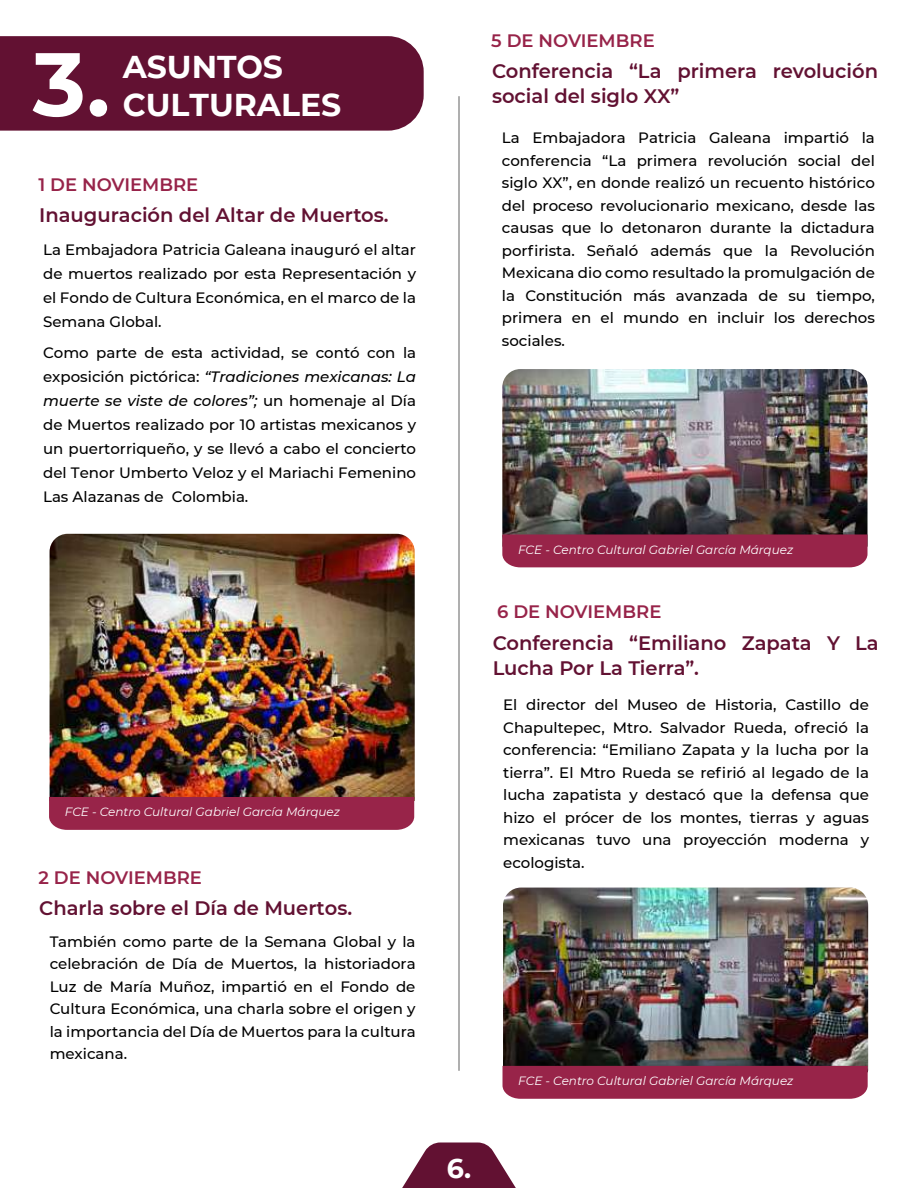
<style>
.page{position:relative;width:918px;height:1188px;background:#fff}
.page>*{position:absolute;margin:0;border:0;box-sizing:border-box;transform-origin:0 0}
.t1{font:700 89.85px "Montserrat";color:#fff}
.t2{font:700 31.5px "Montserrat";color:#fff}
.t3{font:700 27px "Montserrat";color:#fff}
.t4{font:600 19.5px/25.5px "Montserrat";color:#621132}
.t5{font:600 18px "Montserrat";color:#972349}
.t6{font:500 15px/22.5px "Montserrat";color:#000;text-align:justify}
.t7{font:italic 12px "Montserrat";color:#fff}
.s1{font-style:italic}
</style>
<div class="page">
<div style="left:0;top:36px;width:424px;height:95px;background:#621132"></div>
<svg style="left:402px;top:1143px;width:114px;height:45px"></svg>
<hr style="left:459px;top:96px;width:1px;height:975px;background:#606060">
<img style="left:50px;top:534px;width:365px;height:267px">
<div style="left:49px;top:797px;width:365px;height:33px;background:#982449"></div>
<img style="left:502px;top:369px;width:366px;height:165px">
<div style="left:502px;top:534px;width:366px;height:33px;background:#982449"></div>
<img style="left:503px;top:888px;width:365px;height:178px">
<div style="left:503px;top:1066px;width:365px;height:33px;background:#982449"></div>
<h1 class="t1" style="left:33px;top:19px;width:79px">3.</h1>
<h2 class="t2" style="left:123px;top:45px;width:162px">ASUNTOS</h2>
<h2 class="t2" style="left:123px;top:82px;width:220px">CULTURALES</h2>
<p class="t5" style="left:38px;top:172px;width:161px">1 DE NOVIEMBRE</p>
<h3 class="t4" style="left:39px;top:202px;width:351px">Inauguración del Altar de Muertos.</h3>
<p class="t6" style="left:43px;top:237px;width:375px;line-height:24px">La Embajadora Patricia Galeana inauguró el altar de muertos realizado por esta Representación y el Fondo de Cultura Económica, en el marco de la Semana Global.</p>
<p class="t6" style="left:43px;top:340px;width:375px;line-height:24px">Como parte de esta actividad, se contó con la exposición pictórica: <span class="s1">“Tradiciones mexicanas: La muerte se viste de colores”;</span> un homenaje al Día de Muertos realizado por 10 artistas mexicanos y un puertorriqueño, y se llevó a cabo el concierto del Tenor Umberto Veloz y el Mariachi Femenino Las Alazanas de Colombia.</p>
<p class="t7" style="left:65px;top:804px;width:277px">FCE - Centro Cultural Gabriel García Márquez</p>
<p class="t5" style="left:38px;top:865px;width:165px">2 DE NOVIEMBRE</p>
<h3 class="t4" style="left:39px;top:895px;width:314px">Charla sobre el Día de Muertos.</h3>
<p class="t6" style="left:50px;top:929px;width:368px">También como parte de la Semana Global y la celebración de Día de Muertos, la historiadora Luz de María Muñoz, impartió en el Fondo de Cultura Económica, una charla sobre el origen y la importancia del Día de Muertos para la cultura mexicana.</p>
<p class="t5" style="left:491px;top:27px;width:165px">5 DE NOVIEMBRE</p>
<h3 class="t4" style="left:492px;top:57px;width:388px">Conferencia “La primera revolución social del siglo XX”</h3>
<p class="t6" style="left:502px;top:126px;width:375px">La Embajadora Patricia Galeana impartió la conferencia “La primera revolución social del siglo XX”, en donde realizó un recuento histórico del proceso revolucionario mexicano, desde las causas que lo detonaron durante la dictadura porfirista. Señaló además que la Revolución Mexicana dio como resultado la promulgación de la Constitución más avanzada de su tiempo, primera en el mundo en incluir los derechos sociales.</p>
<p class="t7" style="left:518px;top:541px;width:277px">FCE - Centro Cultural Gabriel García Márquez</p>
<p class="t5" style="left:497px;top:599px;width:166px">6 DE NOVIEMBRE</p>
<h3 class="t4" style="left:493px;top:629px;width:388px">Conferencia “Emiliano Zapata Y La<br>Lucha Por La Tierra”.</h3>
<p class="t6" style="left:503px;top:693px;width:367px">El director del Museo de Historia, Castillo de Chapultepec, Mtro. Salvador Rueda, ofreció la conferencia: “Emiliano Zapata y la lucha por la tierra”. El Mtro Rueda se refirió al legado de la lucha zapatista y destacó que la defensa que hizo el prócer de los montes, tierras y aguas mexicanas tuvo una proyección moderna y ecologista.</p>
<h3 class="t3" style="left:447px;top:1148px;width:26px">6.</h3>
<p class="t7" style="left:518px;top:1073px;width:277px">FCE - Centro Cultural Gabriel García Márquez</p>
</div>
